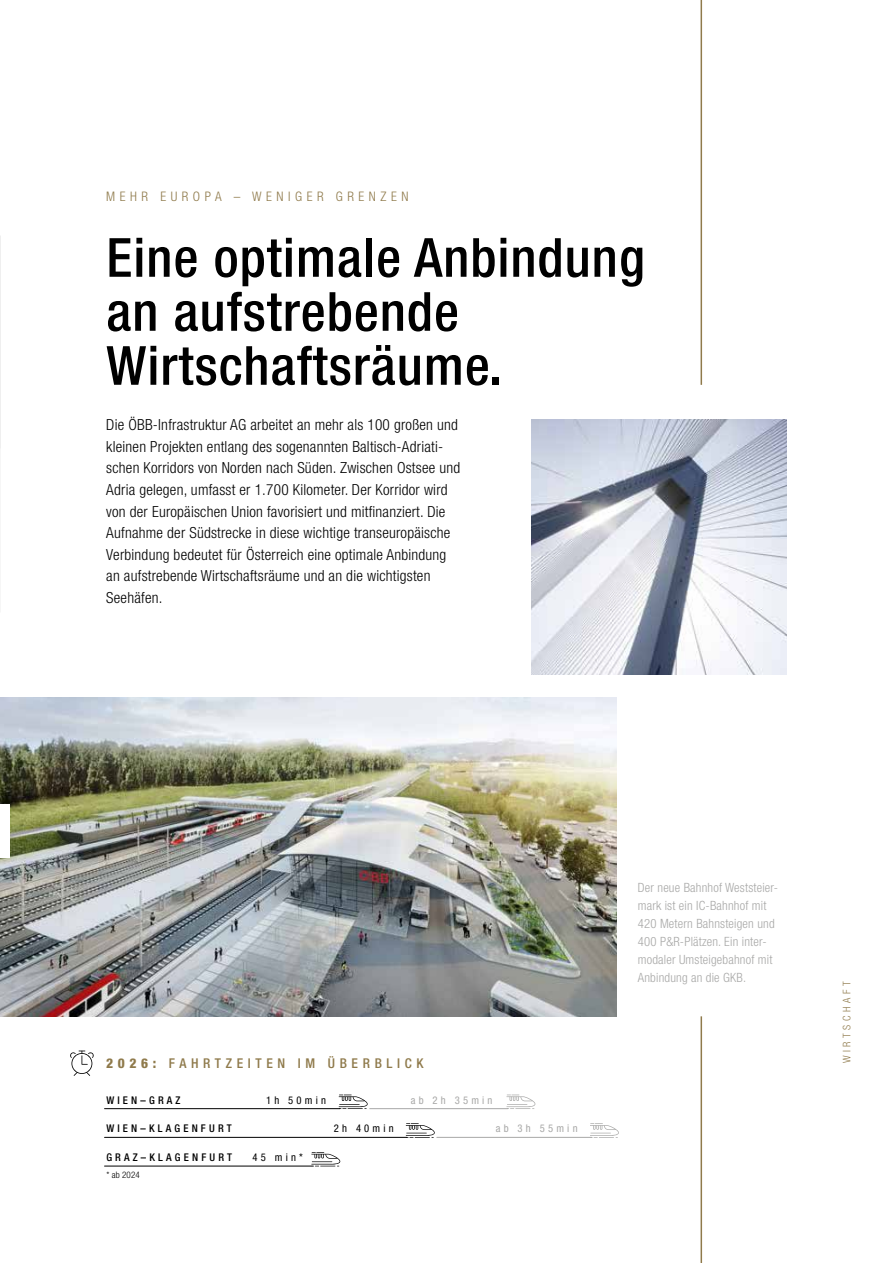
<style>
.page{position:relative;width:893px;height:1263px;background:#fff}
.page>*{position:absolute;margin:0;border:0;box-sizing:border-box;transform-origin:0 0}
.t1{font:500 condensed 54px/54px "Helvetica Neue LT Std";letter-spacing:.02em;color:#000}
.t2{font:300 condensed 15.3px/21.6px "Helvetica Neue LT Std";letter-spacing:.015em;color:#000}
.t3{font:500 condensed 13.5px "Helvetica Neue LT Std";letter-spacing:.345em;color:#8f7a4b}
.t4{font:300 condensed 13.2px "Helvetica Neue LT Std";letter-spacing:.345em;color:#8f7a4b}
.t5{font:300 condensed 12.75px/18px "Helvetica Neue LT Std";letter-spacing:.015em;color:#a8a8a7}
.t6{font:500 condensed 10.65px "Helvetica Neue LT Std";letter-spacing:.3em;color:#000}
.t7{font:condensed 10.65px "Helvetica Neue LT Std";letter-spacing:.3em;color:#000}
.t8{font:condensed 10.65px "Helvetica Neue LT Std";letter-spacing:.3em;color:#a8a8a7}
.t9{font:300 condensed 10.5px "Helvetica Neue LT Std";letter-spacing:.345em;color:#8f7a4b}
.t10{font:300 condensed 9px "Helvetica Neue LT Std";letter-spacing:.015em;color:#000}
.s1{font-weight:800}
</style>
<div class="page">
<img style="left:0;top:697px;width:617px;height:319px">
<img style="left:531px;top:420px;width:256px;height:255px">
<svg style="left:70px;top:1050px;width:24px;height:26px"></svg>
<svg style="left:339px;top:1094px;width:29px;height:15px"></svg>
<hr style="left:105px;top:1108px;width:235px;height:1px;background:#000">
<svg style="left:506px;top:1094px;width:29px;height:15px"></svg>
<hr style="left:370px;top:1108px;width:138px;height:1px;background:#a8a8a7">
<svg style="left:406px;top:1123px;width:29px;height:15px"></svg>
<hr style="left:105px;top:1137px;width:302px;height:1px;background:#000">
<svg style="left:590px;top:1123px;width:29px;height:15px"></svg>
<hr style="left:437px;top:1137px;width:155px;height:1px;background:#a8a8a7">
<svg style="left:311px;top:1152px;width:29px;height:15px"></svg>
<hr style="left:105px;top:1166px;width:207px;height:1px;background:#000">
<hr style="left:701px;top:0;width:1px;height:385px;background:#8f7a4b">
<hr style="left:701px;top:1016px;width:1px;height:247px;background:#8f7a4b">
<div style="left:0;top:804px;width:10px;height:53px;background:#fff"></div>
<p class="t4" style="left:106px;top:188px;width:304px">MEHR EUROPA – WENIGER GRENZEN</p>
<h1 class="t1" style="left:106px;top:230px;width:540px">Eine optimale Anbindung an aufstrebende<br>Wirtschaftsräume.</h1>
<p class="t2" style="left:106px;top:414px;width:355px">Die ÖBB-Infrastruktur AG arbeitet an mehr als 100 großen und kleinen Projekten entlang des sogenannten Baltisch-Adriati&shy;schen Korridors von Norden nach Süden. Zwischen Ostsee und Adria gelegen, umfasst er 1.700 Kilometer. Der Korridor wird von der Europäischen Union favorisiert und mitfinanziert. Die Aufnahme der Südstrecke in diese wichtige transeuropäische Verbindung bedeutet für Österreich eine optimale Anbindung an aufstrebende Wirtschaftsräume und an die wichtigsten Seehäfen.</p>
<p class="t3" style="left:106px;top:1055px;width:319px"><span class="s1">2026:</span> FAHRTZEITEN IM ÜBERBLICK</p>
<p class="t6" style="left:106px;top:1094px;width:76px">WIEN–GRAZ</p>
<p class="t7" style="left:266px;top:1094px;width:61px">1h 50min</p>
<p class="t8" style="left:411px;top:1094px;width:83px">ab 2h 35min</p>
<p class="t6" style="left:106px;top:1122px;width:127px">WIEN–KLAGENFURT</p>
<p class="t7" style="left:334px;top:1122px;width:61px">2h 40min</p>
<p class="t8" style="left:496px;top:1122px;width:83px">ab 3h 55min</p>
<p class="t6" style="left:106px;top:1151px;width:127px">GRAZ–KLAGENFURT</p>
<p class="t7" style="left:252px;top:1151px;width:52px">45 min*</p>
<p class="t10" style="left:106px;top:1170px;width:35px">* ab 2024</p>
<p class="t5" style="left:638px;top:878px;width:142px">Der neue Bahnhof Weststeier&shy;mark ist ein IC-Bahnhof mit<br>420 Metern Bahnsteigen und<br>400 P&amp;R-Plätzen. Ein inter&shy;modaler Umsteigebahnof mit<br>Anbindung an die GKB.</p>
<p class="t9" style="left:841px;top:1063px;width:84px;rotate:-90deg">WIRTSCHAFT</p>
</div>
